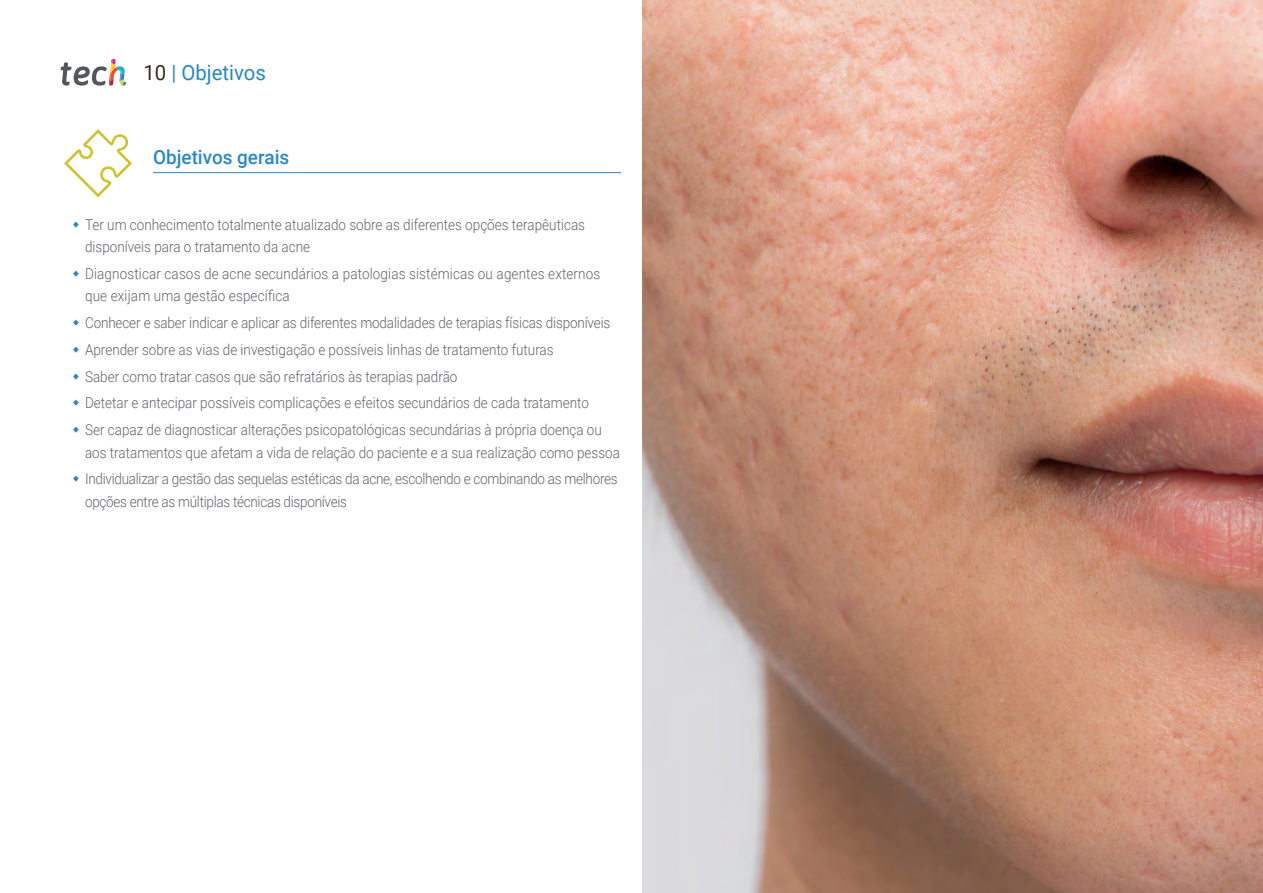
<style>
.page{position:relative;width:1263px;height:893px;background:#fff}
.page>*{position:absolute;margin:0;border:0;box-sizing:border-box;transform-origin:0 0}
.t1{font:21px "Roboto";color:#2488c9}
.t2{font:500 19.5px "Roboto";color:#2988c9}
.t3{font:300 15px/26.7px "Roboto";color:#61646a;scale:.9 1}
.t4{font:300 15px/26.7px "Roboto";letter-spacing:-.02em;color:#61646a;scale:.9 1}
.s1{color:#312e20}
</style>
<div class="page">
<svg style="left:61px;top:59px;width:65px;height:27px"></svg>
<hr style="left:153px;top:172px;width:468px;height:1px;background:#2488c9">
<svg style="left:64px;top:129px;width:68px;height:68px"></svg>
<img style="left:642px;top:0;width:621px;height:893px">
<h1 class="t1" style="left:144px;top:57px;width:124px"><span class="s1">10</span> | Objetivos</h1>
<h2 class="t2" style="left:153px;top:144px;width:138px">Objetivos gerais</h2>
<p class="t3" style="left:85px;top:213px;width:557px;line-height:22.5px">Ter um conhecimento totalmente atualizado sobre as diferentes opções terapêuticas disponíveis para o tratamento da acne</p>
<p class="t3" style="left:85px;top:262px;width:574px;line-height:22.5px">Diagnosticar casos de acne secundários a patologias sistémicas ou agentes externos que exijam uma gestão específica</p>
<p class="t3" style="left:85px;top:309px;width:585px">Conhecer e saber indicar e aplicar as diferentes modalidades de terapias físicas disponíveis Aprender sobre as vias de investigação e possíveis linhas de tratamento futuras<br>Saber como tratar casos que são refratários às terapias padrão<br>Detetar e antecipar possíveis complicações e efeitos secundários de cada tratamento Ser capaz de diagnosticar alterações psicopatológicas secundárias à própria doença ou</p>
<p class="t4" style="left:85px;top:438px;width:596px">aos tratamentos que afetam a vida de relação do paciente e a sua realização como pessoa<br>Individualizar a gestão das sequelas estéticas da acne, escolhendo e combinando as melhores</p>
<p class="t4" style="left:85px;top:488px;width:293px">opções entre as múltiplas técnicas disponíveis</p>
</div>
